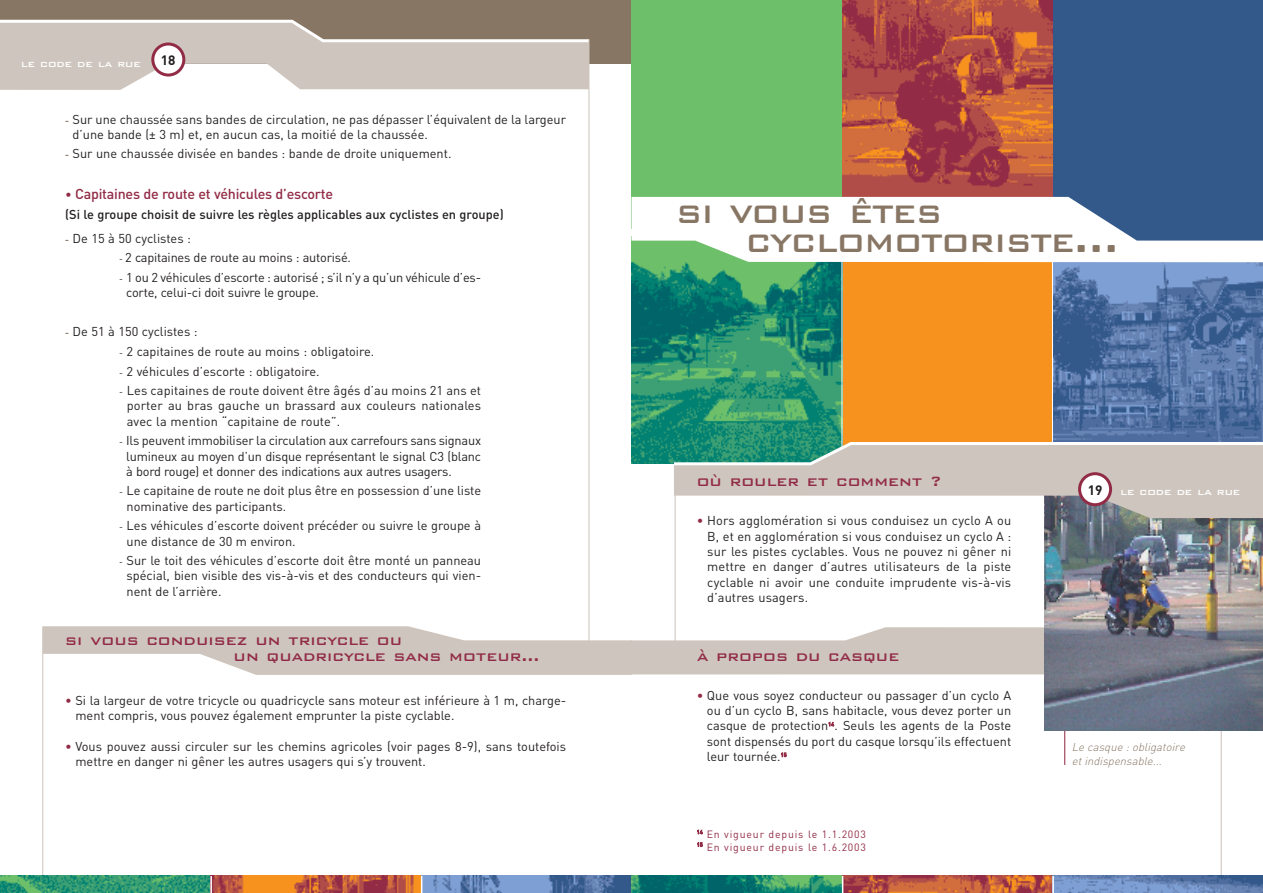
<style>
.page{position:relative;width:1263px;height:893px;background:#fff}
.page>*{position:absolute;margin:0;border:0;box-sizing:border-box;transform-origin:0 0}
.t1{font:500 33.75px/28.5px "Bank Gothic BT";letter-spacing:-.05em;color:#887665}
.t2{font:500 18px/16.5px "Bank Gothic BT";color:#922c46}
.t3{font:500 14.25px "DIN";letter-spacing:-.015em;color:#922c46}
.t4{font:700 13.5px "DIN";color:#231f20}
.t5{font:12.75px/15.3px "DIN";color:#231f20}
.t6{font:500 12.75px "DIN";color:#231f20}
.t7{font:500 12px "Bank Gothic BT";color:#fff}
.t8{font:italic 300 11.25px/13.5px "DIN";color:#887665}
.t9{font:10.5px/12.6px "DIN";letter-spacing:.08em;color:#922c46}
.t10{font:5.25px "DIN";color:#922c46}
.s1{font-weight:700;font-size:9px;color:#887665}
.s2{font-weight:400;font-size:12.75px}
.s3{font-size:9px}
.s4{color:#922c46}
.s5{font-size:45px}
</style>
<div class="page">
<hr style="left:1064px;top:716px;width:1px;height:49px;background:#922c46">
<hr style="left:1221px;top:627px;width:1px;height:258px;background:#cec6be">
<img style="left:1045px;top:518px;width:218px;height:212px">
<div style="left:842px;top:243px;width:210px;height:218px;background:#f7921e"></div>
<img style="left:631px;top:262px;width:210px;height:202px">
<img style="left:1053px;top:262px;width:210px;height:178px">
<svg style="left:43px;top:626px;width:1132px;height:49px"></svg>
<div style="left:0;top:0;width:631px;height:64px;background:#887665"></div>
<svg style="left:0;top:19px;width:590px;height:71px"></svg>
<div style="left:1052px;top:0;width:211px;height:243px;background:#32598a"></div>
<div style="left:631px;top:0;width:211px;height:229px;background:#6dc069"></div>
<img style="left:842px;top:0;width:210px;height:197px">
<svg style="left:631px;top:197px;width:632px;height:65px"></svg>
<hr style="left:588px;top:39px;width:1px;height:613px;background:#cec6be">
<hr style="left:42px;top:627px;width:1px;height:266px;background:#cec6be">
<hr style="left:675px;top:466px;width:1px;height:187px;background:#cec6be">
<svg style="left:671px;top:440px;width:592px;height:78px"></svg>
<img style="left:0;top:876px;width:210px;height:17px">
<svg style="left:212px;top:876px;width:209px;height:17px;background:#c86336"></svg>
<svg style="left:422px;top:876px;width:209px;height:17px;background:#6182b5"></svg>
<svg style="left:210px;top:876px;width:2px;height:17px"></svg>
<svg style="left:631px;top:876px;width:211px;height:17px;background:#19826c"></svg>
<svg style="left:843px;top:876px;width:209px;height:17px;background:#be5a3e"></svg>
<svg style="left:1054px;top:876px;width:209px;height:17px;background:#6887b9"></svg>
<svg style="left:1052px;top:876px;width:2px;height:17px"></svg>
<p class="t7" style="left:21px;top:56px;width:121px">le code de la rue</p>
<p class="t4" style="left:161px;top:55px;width:16px">18</p>
<p class="t5" style="left:73px;top:113px;width:495px;text-indent:-7px"><span class="s1">-</span> Sur une chaussée sans bandes de circulation, ne pas dépasser l’équivalent de la largeur d’une bande (± 3 m) et, en aucun cas, la moitié de la chaussée.</p>
<p class="t5" style="left:65px;top:148px;width:388px"><span class="s1">-</span> Sur une chaussée divisée en bandes : bande de droite uniquement.</p>
<p class="t3" style="left:65px;top:189px;width:269px"><span class="s2">•</span> Capitaines de route et véhicules d’escorte</p>
<p class="t6" style="left:65px;top:210px;width:440px">(Si le groupe choisit de suivre les règles applicables aux cyclistes en groupe)</p>
<p class="t5" style="left:65px;top:232px;width:127px"><span class="s1">-</span> De 15 à 50 cyclistes :</p>
<p class="t5" style="left:119px;top:252px;width:233px"><span class="s3">-</span> 2 capitaines de route au moins : autorisé.</p>
<p class="t5" style="left:126px;top:271px;width:356px;text-indent:-7px"><span class="s3">-</span> 1 ou 2 véhicules d’escorte : autorisé ; s’il n’y a qu’un véhicule d’es&shy;corte, celui-ci doit suivre le groupe.</p>
<p class="t5" style="left:65px;top:326px;width:134px"><span class="s1">-</span> De 51 à 150 cyclistes :</p>
<p class="t5" style="left:119px;top:345px;width:256px"><span class="s3">-</span> 2 capitaines de route au moins : obligatoire.</p>
<p class="t5" style="left:119px;top:365px;width:202px"><span class="s3">-</span> 2 véhicules d’escorte : obligatoire.</p>
<p class="t5" style="left:127px;top:384px;width:356px;text-align:justify;text-indent:-8px"><span class="s3">-</span> Les capitaines de route doivent être âgés d’au moins 21 ans et porter au bras gauche un brassard aux couleurs nationales avec la mention “capitaine de route”.</p>
<p class="t5" style="left:126px;top:434px;width:356px;text-align:justify;text-indent:-7px"><span class="s3">-</span> Ils peuvent immobiliser la circulation aux carrefours sans signaux lumineux au moyen d’un disque représentant le signal C3 (blanc à bord rouge) et donner des indications aux autres usagers.</p>
<p class="t5" style="left:127px;top:485px;width:356px;text-indent:-7px"><span class="s3">-</span> Le capitaine de route ne doit plus être en possession d’une liste nominative des participants.</p>
<p class="t5" style="left:127px;top:519px;width:356px;text-indent:-7px"><span class="s3">-</span> Les véhicules d’escorte doivent précéder ou suivre le groupe à une distance de 30 m environ.</p>
<p class="t5" style="left:127px;top:554px;width:356px;text-align:justify;text-indent:-7px"><span class="s3">-</span> Sur le toit des véhicules d’escorte doit être monté un panneau spécial, bien visible des vis-à-vis et des conducteurs qui vien&shy;nent de l’arrière.</p>
<h2 class="t2" style="left:234px;top:630px;width:307px;text-indent:-168px">si vous conduisez un tricycle ou<br>un quadricycle sans moteur…</h2>
<p class="t5" style="left:75px;top:694px;width:492px;text-indent:-10px"><span class="s4">•</span> Si la largeur de votre tricycle ou quadricycle sans moteur est inférieure à 1 m, charge&shy;ment compris, vous pouvez également emprunter la piste cyclable.</p>
<p class="t5" style="left:75px;top:740px;width:492px;text-indent:-10px"><span class="s4">•</span> Vous pouvez aussi circuler sur les chemins agricoles (voir pages 8-9), sans toutefois mettre en danger ni gêner les autres usagers qui s’y trouvent.</p>
<h1 class="t1" style="left:745px;top:197px;width:375px;text-indent:-70px">SI VOUS ÊTES<br>CYCLOMOTORISTE<span class="s5">…</span></h1>
<h2 class="t2" style="left:697px;top:472px;width:247px">où rouler et comment ?</h2>
<p class="t5" style="left:707px;top:515px;width:306px;text-align:justify;text-indent:-10px"><span class="s4">•</span> Hors agglomération si vous conduisez un cyclo A ou B, et en agglomération si vous conduisez un cyclo A : sur les pistes cyclables. Vous ne pouvez ni gêner ni mettre en danger d’autres utilisateurs de la piste cyclable ni avoir une conduite imprudente vis-à-vis d’autres usagers.</p>
<p class="t4" style="left:1088px;top:485px;width:16px">19</p>
<p class="t7" style="left:1120px;top:484px;width:121px">le code de la rue</p>
<h2 class="t2" style="left:697px;top:646px;width:204px">à propos du casque</h2>
<p class="t5" style="left:707px;top:689px;width:306px;text-align:justify;text-indent:-10px"><span class="s4">•</span> Que vous soyez conducteur ou passager d’un cyclo A ou d’un cyclo B, sans habitacle, vous devez porter un casque de protection</p>
<p class="t5" style="left:707px;top:720px;width:306px;text-align:justify;text-indent:128px">. Seuls les agents de la Poste sont dispensés du port du casque lorsqu’ils effectuent leur tournée.</p>
<p class="t10" style="left:828px;top:722px;width:7px">14</p>
<p class="t10" style="left:781px;top:753px;width:7px">15</p>
<p class="t8" style="left:1072px;top:742px;width:117px">Le casque : obligatoire et indispensable...</p>
<p class="t9" style="left:697px;top:829px;width:171px"><sup>14</sup> En vigueur depuis le 1.1.2003<br><sup>15</sup> En vigueur depuis le 1.6.2003</p>
</div>
